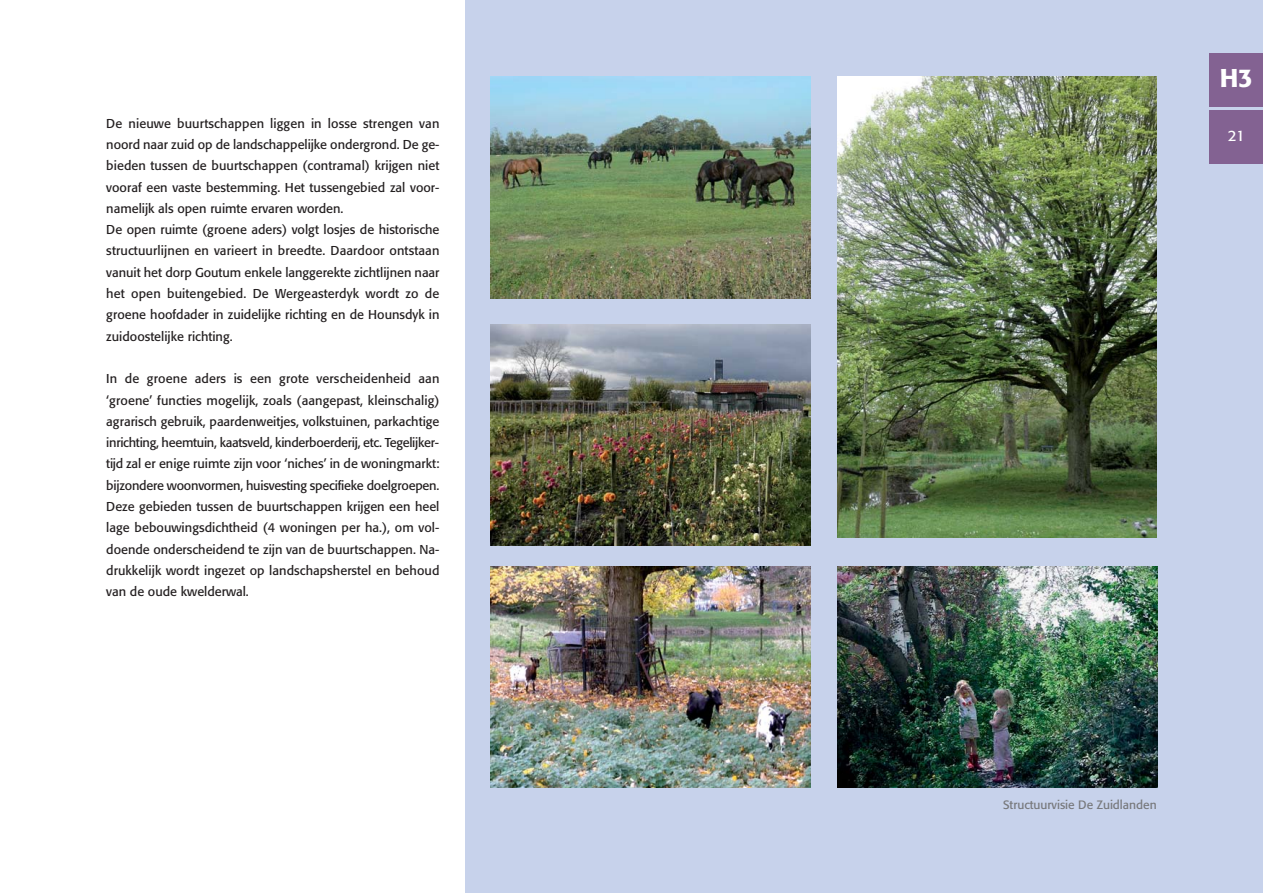
<style>
.page{position:relative;width:1263px;height:893px;background:#fff}
.page>*{position:absolute;margin:0;border:0;box-sizing:border-box;transform-origin:0 0}
.t1{font:500 25.5px "Formata";color:#fff}
.t2{font:15px "Formata";color:#fff}
.t3{font:12.75px/21.3px "Formata";color:#231f20}
.t4{font:12px "Formata";color:#77787b}
</style>
<div class="page">
<div style="left:465px;top:0;width:798px;height:893px;background:#c7d2eb"></div>
<img style="left:490px;top:77px;width:320px;height:221px">
<img style="left:838px;top:77px;width:319px;height:460px">
<img style="left:490px;top:324px;width:320px;height:221px">
<img style="left:490px;top:567px;width:320px;height:221px">
<img style="left:838px;top:567px;width:319px;height:221px">
<div style="left:1210px;top:53px;width:53px;height:53px;background:#836292"></div>
<div style="left:1210px;top:111px;width:53px;height:53px;background:#836292"></div>
<p class="t3" style="left:106px;top:113px;width:335px">De nieuwe buurtschappen liggen in losse strengen van noord naar zuid op de landschappelijke ondergrond. De ge&shy;bieden tussen de buurtschappen (contramal) krijgen niet vooraf een vaste bestemming. Het tussengebied zal voor&shy;namelijk als open ruimte ervaren worden.<br>De open ruimte (groene aders) volgt losjes de historische structuurlijnen en varieert in breedte. Daardoor ontstaan vanuit het dorp Goutum enkele langgerekte zichtlijnen naar het open buitengebied. De Wergeasterdyk wordt zo de groene hoofdader in zuidelijke richting en de Hounsdyk in zuidoostelijke richting.</p>
<p class="t3" style="left:106px;top:369px;width:335px;text-align:justify">In de groene aders is een grote verscheidenheid aan ‘groene’ functies mogelijk, zoals (aangepast, kleinschalig) agrarisch gebruik, paardenweitjes, volkstuinen, parkachtige inrichting, heemtuin, kaatsveld, kinderboerderij, etc. Tegelijker&shy;tijd zal er enige ruimte zijn voor ‘niches’ in de woningmarkt: bijzondere woonvormen, huisvesting specifieke doelgroepen.<br>Deze gebieden tussen de buurtschappen krijgen een heel lage bebouwingsdichtheid (4 woningen per ha.), om vol&shy;doende onderscheidend te zijn van de buurtschappen. Na&shy;drukkelijk wordt ingezet op landschapsherstel en behoud van de oude kwelderwal.</p>
<h1 class="t1" style="left:1220px;top:66px;width:35px">H3</h1>
<p class="t2" style="left:1228px;top:129px;width:19px">21</p>
<p class="t4" style="left:1003px;top:800px;width:155px">Structuurvisie De Zuidlanden</p>
</div>
